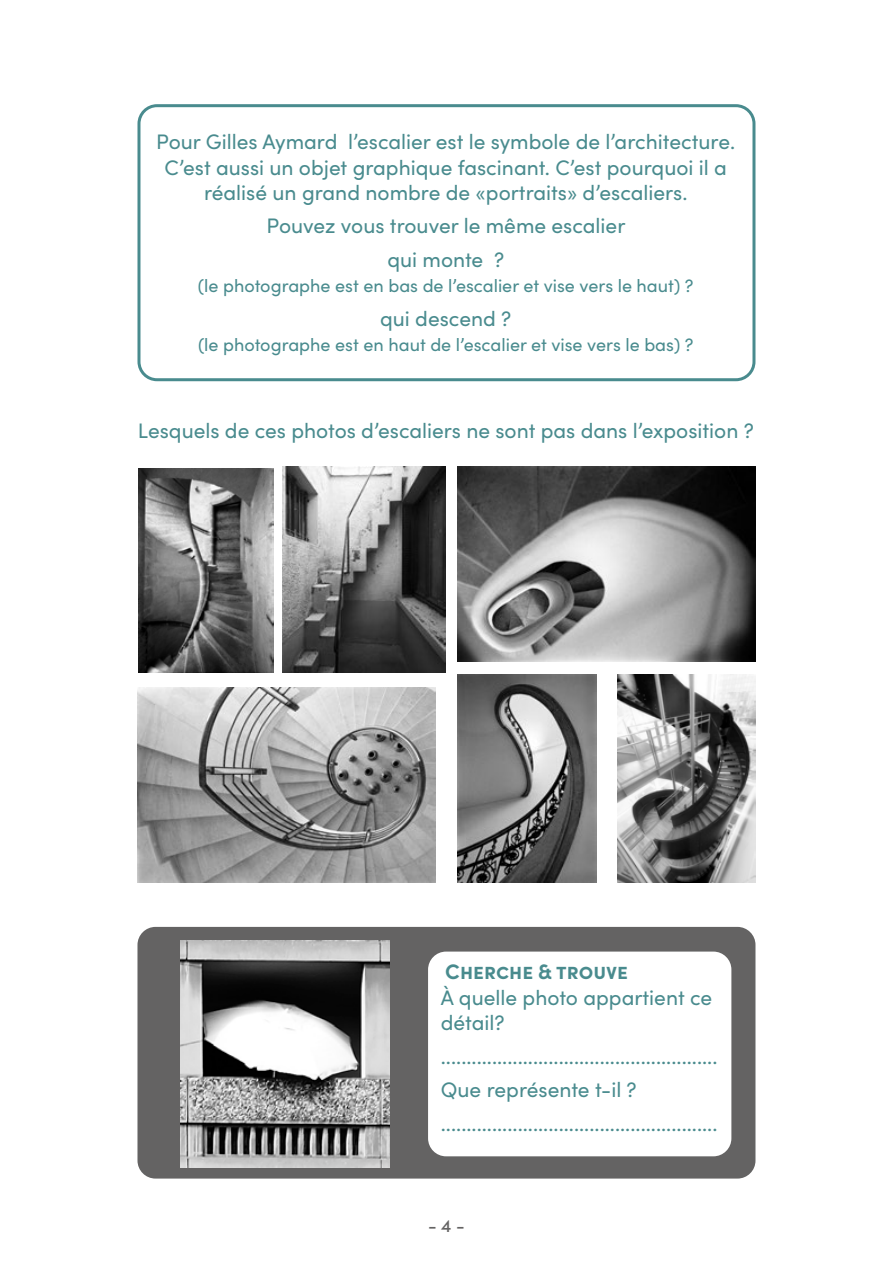
<style>
.page{position:relative;width:893px;height:1263px;background:#fff}
.page>*{position:absolute;margin:0;border:0;box-sizing:border-box;transform-origin:0 0}
.t1{font:21px/25.2px "Sofia Pro";color:#498b8e}
.t2{font:700 21px "Sofia Pro";color:#498b8e}
.t3{font:18px "Sofia Pro";color:#498b8e}
.t4{font:500 18px "Sofia Pro";color:#646363}
</style>
<div class="page">
<div style="left:137px;top:927px;width:618px;height:251px;background:#646363;border-radius:18px"></div>
<div style="left:428px;top:951px;width:303px;height:205px;background:#fff;border-radius:18px"></div>
<img style="left:180px;top:940px;width:210px;height:227px">
<div style="left:137px;top:104px;width:618px;height:277px;border:3px solid #498b8e;border-radius:18px"></div>
<img style="left:283px;top:466px;width:163px;height:207px">
<img style="left:139px;top:468px;width:135px;height:205px">
<img style="left:458px;top:674px;width:139px;height:209px">
<img style="left:617px;top:674px;width:138px;height:208px">
<img style="left:137px;top:687px;width:298px;height:196px">
<img style="left:458px;top:466px;width:297px;height:196px">
<p class="t1" style="left:156px;top:128px;width:580px;text-align:center">Pour Gilles Aymard l’escalier est le symbole de l’architecture.<br>C’est aussi un objet graphique fascinant. C’est pourquoi il a réalisé un grand nombre de «portraits» d’escaliers.</p>
<p class="t1" style="left:267px;top:208px;width:360px;line-height:33.8px;text-align:center">Pouvez vous trouver le même escalier qui monte ?</p>
<p class="t3" style="left:198px;top:273px;width:497px">(le photographe est en bas de l’escalier et vise vers le haut) ?</p>
<p class="t1" style="left:380px;top:305px;width:133px">qui descend ?</p>
<p class="t3" style="left:198px;top:332px;width:497px">(le photographe est en haut de l’escalier et vise vers le bas) ?</p>
<p class="t1" style="left:138px;top:416px;width:617px">Lesquels de ces photos d’escaliers ne sont pas dans l’exposition ?</p>
<p class="t2" style="left:445px;top:956px;width:184px">Cherche &amp; trouve</p>
<p class="t1" style="left:441px;top:983px;width:273px">À quelle photo appartient ce détail?</p>
<p class="t1" style="left:441px;top:1038px;width:278px;line-height:33.8px">......................................................<br>Que représente t-il ? ......................................................</p>
<p class="t4" style="left:428px;top:1213px;width:38px">- 4 -</p>
</div>
